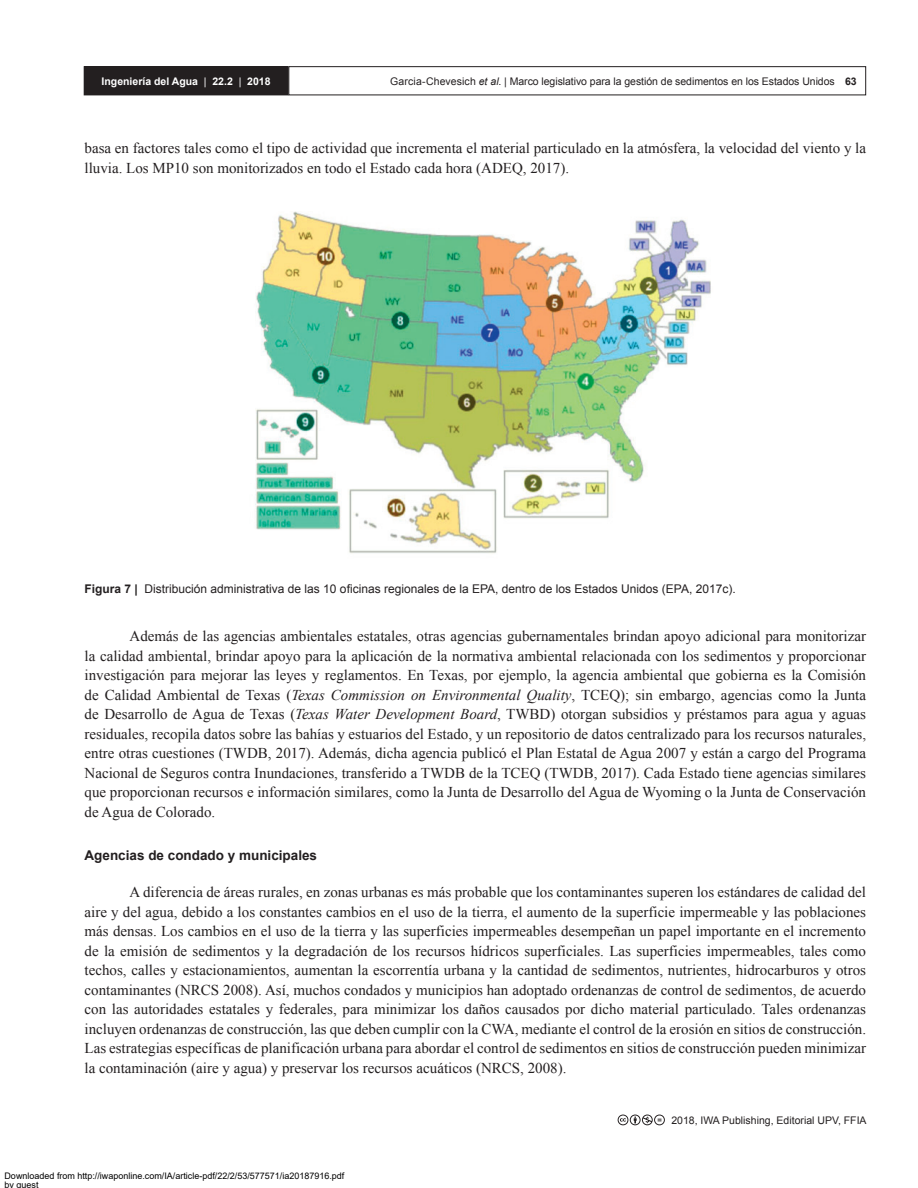
<style>
.page{position:relative;width:918px;height:1188px;background:#fff}
.page>*{position:absolute;margin:0;border:0;box-sizing:border-box;transform-origin:0 0}
.AI_TEXTO_esp{font:15px/19.5px "Times New Roman";color:#231f20;text-align:justify}
.AI_SUBTITULO2{font:700 13.5px "Arial";color:#231f20}
.AI_PIE_DE_FIGURA{font:12px "Arial";color:#231f20}
.t1{font:10.5px "Arial";letter-spacing:-.005em;color:#231f20}
.t2{font:700 10.5px "Arial";color:#fff}
.t3{font:9px/9px "Arial";color:#000}
.s1{font-weight:400}
.s2{font-style:italic}
.s3{font-weight:700}
</style>
<div class="page">
<div style="left:288px;top:66px;width:578px;height:29px;border:1px solid #231f20"></div>
<div style="left:84px;top:67px;width:204px;height:28px;background:#231f20"></div>
<div style="left:84px;top:66px;width:204px;height:29px;border:1px solid #231f20"></div>
<svg style="left:618px;top:1115px;width:47px;height:10px"></svg>
<img style="left:255px;top:211px;width:456px;height:342px">
<p class="t2" style="left:102px;top:74px;width:171px">Ingeniería del Agua <span class="s1">|</span> 22.2 <span class="s1">|</span> 2018</p>
<p class="t1" style="left:390px;top:74px;width:468px">Garcia-Chevesich <span class="s2">et al</span>. | Marco legislativo para la gestión de sedimentos en los Estados Unidos <span class="s3">63</span></p>
<p class="AI_TEXTO_esp" style="left:85px;top:138px;width:783px">basa en factores tales como el tipo de actividad que incrementa el material particulado en la atmósfera, la velocidad del viento y la lluvia. Los MP10 son monitorizados en todo el Estado cada hora (ADEQ, 2017).</p>
<p class="AI_PIE_DE_FIGURA" style="left:85px;top:581px;width:653px"><span class="s3">Figura 7 |</span> Distribución administrativa de las 10 oficinas regionales de la EPA, dentro de los Estados Unidos (EPA, 2017c).</p>
<p class="AI_TEXTO_esp" style="left:85px;top:626px;width:783px;text-indent:45px">Además de las agencias ambientales estatales, otras agencias gubernamentales brindan apoyo adicional para monitorizar la calidad ambiental, brindar apoyo para la aplicación de la normativa ambiental relacionada con los sedimentos y proporcionar investigación para mejorar las leyes y reglamentos. En Texas, por ejemplo, la agencia ambiental que gobierna es la Comisión de Calidad Ambiental de Texas (<span class="s2">Texas Commission on Environmental Quality</span>, TCEQ); sin embargo, agencias como la Junta de Desarrollo de Agua de Texas (<span class="s2">Texas Water Development Board</span>, TWBD) otorgan subsidios y préstamos para agua y aguas residuales, recopila datos sobre las bahías y estuarios del Estado, y un repositorio de datos centralizado para los recursos naturales, entre otras cuestiones (TWDB, 2017). Además, dicha agencia publicó el Plan Estatal de Agua 2007 y están a cargo del Programa Nacional de Seguros contra Inundaciones, transferido a TWDB de la TCEQ (TWDB, 2017). Cada Estado tiene agencias similares que proporcionan recursos e información similares, como la Junta de Desarrollo del Agua de Wyoming o la Junta de Conservación de Agua de Colorado.</p>
<p class="AI_SUBTITULO2" style="left:85px;top:846px;width:234px">Agencias de condado y municipales</p>
<p class="AI_TEXTO_esp" style="left:85px;top:882px;width:783px;text-indent:45px">A diferencia de áreas rurales, en zonas urbanas es más probable que los contaminantes superen los estándares de calidad del aire y del agua, debido a los constantes cambios en el uso de la tierra, el aumento de la superficie impermeable y las poblaciones más densas. Los cambios en el uso de la tierra y las superficies impermeables desempeñan un papel importante en el incremento de la emisión de sedimentos y la degradación de los recursos hídricos superficiales. Las superficies impermeables, tales como techos, calles y estacionamientos, aumentan la escorrentía urbana y la cantidad de sedimentos, nutrientes, hidrocarburos y otros contaminantes (NRCS 2008). Así, muchos condados y municipios han adoptado ordenanzas de control de sedimentos, de acuerdo con las autoridades estatales y federales, para minimizar los daños causados por dicho material particulado. Tales ordenanzas incluyen ordenanzas de construcción, las que deben cumplir con la CWA, mediante el control de la erosión en sitios de construcción.<br>Las estrategias específicas de planificación urbana para abordar el control de sedimentos en sitios de construcción pueden minimizar la contaminación (aire y agua) y preservar los recursos acuáticos (NRCS, 2008).</p>
<p class="t3" style="left:4px;top:1172px;width:341px">Downloaded from http://iwaponline.com/IA/article-pdf/22/2/53/577571/ia20187916.pdf by guest</p>
<p class="t1" style="left:671px;top:1113px;width:197px">2018, IWA Publishing, Editorial UPV, FFIA</p>
</div>
